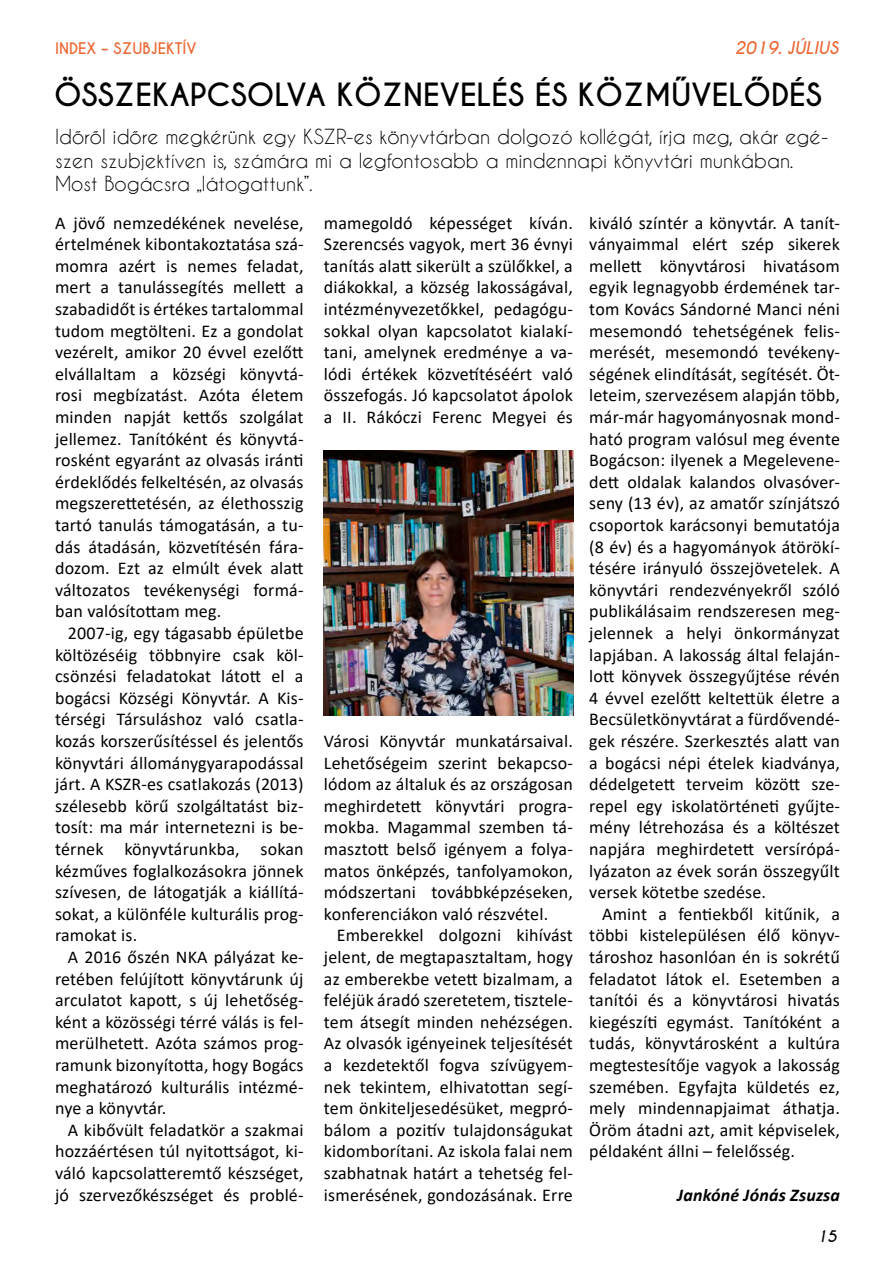
<style>
.page{position:relative;width:893px;height:1263px;background:#fff}
.page>*{position:absolute;margin:0;border:0;box-sizing:border-box;transform-origin:0 0}
.t1{font:700 30px "Caviar Dreams";color:#000}
.t2{font:19.5px/23.4px "Caviar Dreams";color:#000}
.t3{font:18px/21.6px "Calibri";letter-spacing:.01em;color:#000;text-align:justify}
.t4{font:italic 700 18px "Calibri";letter-spacing:.01em;color:#000}
.t5{font:italic 700 16.5px "Caviar Dreams";color:#ec6835}
.t6{font:700 15px "Caviar Dreams";color:#ec6835}
.t7{font:italic 700 15px "Caviar Dreams";color:#000}
</style>
<div class="page">
<img style="left:324px;top:450px;width:249px;height:265px">
<p class="t6" style="left:55px;top:39px;width:142px">INDEX – SZUBJEKTÍV</p>
<p class="t5" style="left:735px;top:38px;width:105px">2019. július</p>
<h1 class="t1" style="left:54px;top:77px;width:210px">ÖSSZEKAPCSOLVA</h1>
<h1 class="t1" style="left:337px;top:77px;width:487px">KÖZNEVELÉS ÉS KÖZM ŰVELŐDÉS</h1>
<p class="t2" style="left:55px;top:125px;width:775px">Időről időre megkérünk egy KSZR-es könyvtárban dolgozó kollégát, írja meg, akár egé&shy;szen szubjektíven is, számára mi a legfontosabb a mindennapi könyvtári munkában.<br>Most Bogácsra „látogattunk”.</p>
<p class="t3" style="left:55px;top:211px;width:250px">A jövő nemzedékének nevelése, értelmének kibontakoztatása szá&shy;momra azért is nemes feladat, mert a tanulássegítés mellett a szabadidőt is értékes tartalommal tudom megtölteni. Ez a gondolat vezérelt, amikor 20 évvel ezelőtt elvállaltam a községi könyvtá&shy;rosi megbízatást. Azóta életem minden napját kettős szolgálat jellemez. Tanítóként és könyvtá&shy;rosként egyaránt az olvasás iránti érdeklődés felkeltésén, az olvasás megszerettetésén, az élethosszig tartó tanulás támogatásán, a tu&shy;dás átadásán, közvetítésén fára&shy;dozom. Ezt az elmúlt évek alatt változatos tevékenységi formá&shy;ban valósítottam meg.</p>
<p class="t3" style="left:55px;top:622px;width:250px;text-indent:13px">2007-ig, egy tágasabb épületbe költözéséig többnyire csak köl&shy;csönzési feladatokat látott el a bogácsi Községi Könyvtár. A Kis&shy;térségi Társuláshoz való csatla&shy;kozás korszerűsítéssel és jelentős könyvtári állománygyarapodással járt. A KSZR-es csatlakozás (2013) szélesebb körű szolgáltatást biz&shy;tosít: ma már internetezni is be&shy;térnek könyvtárunkba, sokan kézműves foglalkozásokra jönnek szívesen, de látogatják a kiállítá&shy;sokat, a különféle kulturális prog&shy;ramokat is.</p>
<p class="t3" style="left:55px;top:946px;width:250px;text-indent:13px">A 2016 őszén NKA pályázat ke&shy;retében felújított könyvtárunk új arculatot kapott, s új lehetőség&shy;ként a közösségi térré válás is fel&shy;merülhetett. Azóta számos prog&shy;ramunk bizonyította, hogy Bogács meghatározó kulturális intézmé&shy;nye a könyvtár.</p>
<p class="t3" style="left:55px;top:1119px;width:250px;text-indent:13px">A kibővült feladatkör a szakmai hozzáértésen túl nyitottságot, ki&shy;váló kapcsolatteremtő készséget, jó szervezőkészséget és problé-</p>
<p class="t3" style="left:589px;top:211px;width:252px">kiváló színtér a könyvtár. A tanít&shy;ványaimmal elért szép sikerek mellett könyvtárosi hivatásom egyik legnagyobb érdemének tar&shy;tom Kovács Sándorné Manci néni mesemondó tehetségének felis&shy;merését, mesemondó tevékeny&shy;ségének elindítását, segítését. Öt&shy;leteim, szervezésem alapján több, már-már hagyományosnak mond&shy;ható program valósul meg évente Bogácson: ilyenek a Megelevene&shy;dett oldalak kalandos olvasóver&shy;seny (13 év), az amatőr színjátszó csoportok karácsonyi bemutatója (8 év) és a hagyományok átörökí&shy;tésére irányuló összejövetelek. A könyvtári rendezvényekről szóló publikálásaim rendszeresen meg&shy;jelennek a helyi önkormányzat lapjában. A lakosság által felaján&shy;lott könyvek összegyűjtése révén 4 évvel ezelőtt keltettük életre a Becsületkönyvtárat a fürdővendé&shy;gek részére. Szerkesztés alatt van a bogácsi népi ételek kiadványa, dédelgetett terveim között sze&shy;repel egy iskolatörténeti gyűjte&shy;mény létrehozása és a költészet napjára meghirdetett versírópá&shy;lyázaton az évek során összegyűlt versek kötetbe szedése.</p>
<p class="t3" style="left:589px;top:903px;width:252px;text-indent:13px">Amint a fentiekből kitűnik, a többi kistelepülésen élő könyv&shy;tároshoz hasonlóan én is sokrétű feladatot látok el. Esetemben a tanítói és a könyvtárosi hivatás kiegészíti egymást. Tanítóként a tudás, könyvtárosként a kultúra megtestesítője vagyok a lakosság szemében. Egyfajta küldetés ez, mely mindennapjaimat áthatja.<br>Öröm átadni azt, amit képviselek, példaként állni – felelősség.</p>
<p class="t4" style="left:677px;top:1182px;width:164px">Jankóné Jónás Zsuzsa</p>
<p class="t3" style="left:324px;top:211px;width:251px">mamegoldó képességet kíván.<br>Szerencsés vagyok, mert 36 évnyi tanítás alatt sikerült a szülőkkel, a diákokkal, a község lakosságával, intézményvezetőkkel, pedagógu&shy;sokkal olyan kapcsolatot kialakí&shy;tani, amelynek eredménye a va&shy;lódi értékek közvetítéséért való összefogás. Jó kapcsolatot ápolok a II. Rákóczi Ferenc Megyei és</p>
<p class="t3" style="left:324px;top:730px;width:250px">Városi Könyvtár munkatársaival.<br>Lehetőségeim szerint bekapcso&shy;lódom az általuk és az országosan meghirdetett könyvtári progra&shy;mokba. Magammal szemben tá&shy;masztott belső igényem a folya&shy;matos önképzés, tanfolyamokon, módszertani továbbképzéseken, konferenciákon való részvétel.</p>
<p class="t3" style="left:324px;top:924px;width:250px;text-indent:13px">Emberekkel dolgozni kihívást jelent, de megtapasztaltam, hogy az emberekbe vetett bizalmam, a feléjük áradó szeretetem, tisztele&shy;tem átsegít minden nehézségen.<br>Az olvasók igényeinek teljesítését a kezdetektől fogva szívügyem&shy;nek tekintem, elhivatottan segí&shy;tem önkiteljesedésüket, megpró&shy;bálom a pozitív tulajdonságukat kidomborítani. Az iskola falai nem szabhatnak határt a tehetség fel&shy;ismerésének, gondozásának. Erre</p>
<p class="t7" style="left:817px;top:1227px;width:22px">15</p>
</div>
